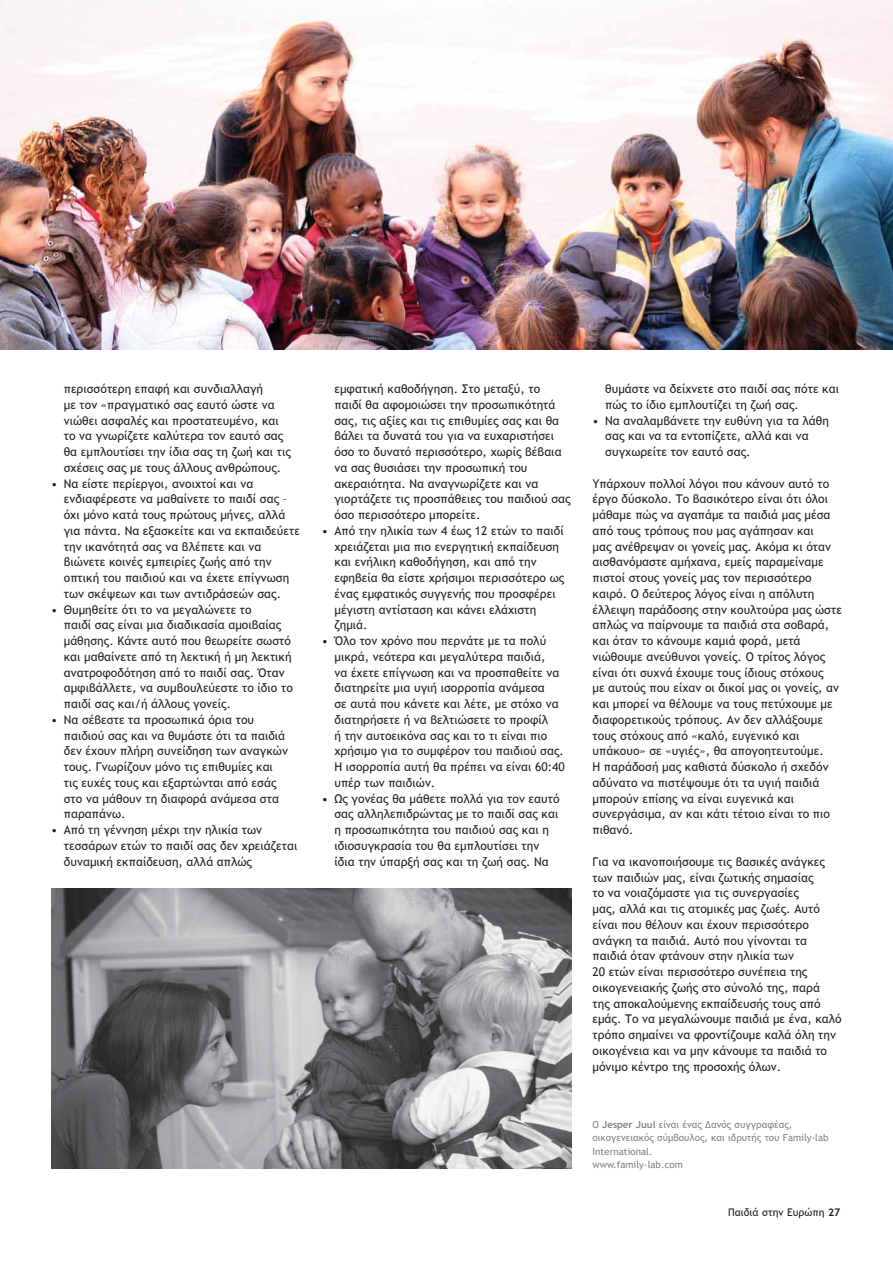
<style>
.page{position:relative;width:893px;height:1263px;background:#fff}
.page>*{position:absolute;margin:0;border:0;box-sizing:border-box;transform-origin:0 0}
.t1{font:12px/15.8px "Trebuchet MS";color:#231f20}
.t2{font:10.5px "Trebuchet MS";color:#231f20}
.t3{font:9.75px/13.5px "Trebuchet MS";color:#808285}
.s1{font-weight:700}
</style>
<div class="page">
<img style="left:0;top:0;width:893px;height:349px">
<img style="left:51px;top:888px;width:520px;height:281px">
<p class="t1" style="left:64px;top:381px;width:229px">περισσότερη επαφή και συνδιαλλαγή<br>με τον «πραγματικό σας εαυτό ώστε να νιώθει ασφαλές και προστατευμένο, και το να γνωρίζετε καλύτερα τον εαυτό σας θα εμπλουτίσει την ίδια σας τη ζωή και τις σχέσεις σας με τους άλλους ανθρώπους.</p>
<p class="t1" style="left:64px;top:475px;width:238px;text-indent:-13px">• Να είστε περίεργοι, ανοιχτοί και να ενδιαφέρεστε να μαθαίνετε το παιδί σας – όχι μόνο κατά τους πρώτους μήνες, αλλά για πάντα. Να εξασκείτε και να εκπαιδεύετε την ικανότητά σας να βλέπετε και να βιώνετε κοινές εμπειρίες ζωής από την οπτική του παιδιού και να έχετε επίγνωση των σκέψεων και των αντιδράσεών σας.</p>
<p class="t1" style="left:64px;top:601px;width:231px;text-indent:-13px">• Θυμηθείτε ότι το να μεγαλώνετε το<br>παιδί σας είναι μια διαδικασία αμοιβαίας μάθησης. Κάντε αυτό που θεωρείτε σωστό και μαθαίνετε από τη λεκτική ή μη λεκτική ανατροφοδότηση από το παιδί σας. Όταν αμφιβάλλετε, να συμβουλεύεστε το ίδιο το παιδί σας και/ή άλλους γονείς.</p>
<p class="t1" style="left:64px;top:712px;width:226px;text-indent:-13px">• Να σέβεστε τα προσωπικά όρια του παιδιού σας και να θυμάστε ότι τα παιδιά δεν έχουν πλήρη συνείδηση των αναγκών τους. Γνωρίζουν μόνο τις επιθυμίες και τις ευχές τους και εξαρτώνται από εσάς στο να μάθουν τη διαφορά ανάμεσα στα παραπάνω.</p>
<p class="t1" style="left:64px;top:822px;width:235px;text-indent:-13px">• Από τη γέννηση μέχρι την ηλικία των τεσσάρων ετών το παιδί σας δεν χρειάζεται δυναμική εκπαίδευση, αλλά απλώς</p>
<p class="t1" style="left:334px;top:381px;width:238px">εμφατική καθοδήγηση. Στο μεταξύ, το παιδί θα αφομοιώσει την προσωπικότητά σας, τις αξίες και τις επιθυμίες σας και θα βάλει τα δυνατά του για να ευχαριστήσει όσο το δυνατό περισσότερο, χωρίς βέβαια να σας θυσιάσει την προσωπική του ακεραιότητα. Να αναγνωρίζετε και να γιορτάζετε τις προσπάθειες του παιδιού σας όσο περισσότερο μπορείτε.</p>
<p class="t1" style="left:334px;top:523px;width:231px;text-indent:-13px">• Από την ηλικία των 4 έως 12 ετών το παιδί χρειάζεται μια πιο ενεργητική εκπαίδευση και ενήλικη καθοδήγηση, και από την εφηβεία θα είστε χρήσιμοι περισσότερο ως ένας εμφατικός συγγενής που προσφέρει μέγιστη αντίσταση και κάνει ελάχιστη ζημιά.</p>
<p class="t1" style="left:334px;top:633px;width:232px;text-indent:-13px">• Όλο τον χρόνο που περνάτε με τα πολύ μικρά, νεότερα και μεγαλύτερα παιδιά,<br>να έχετε επίγνωση και να προσπαθείτε να διατηρείτε μια υγιή ισορροπία ανάμεσα<br>σε αυτά που κάνετε και λέτε, με στόχο να διατηρήσετε ή να βελτιώσετε το προφίλ<br>ή την αυτοεικόνα σας και το τι είναι πιο χρήσιμο για το συμφέρον του παιδιού σας.<br>Η ισορροπία αυτή θα πρέπει να είναι 60:40 υπέρ των παιδιών.</p>
<p class="t1" style="left:334px;top:790px;width:227px;text-indent:-13px">• Ως γονέας θα μάθετε πολλά για τον εαυτό σας αλληλεπιδρώντας με το παιδί σας και η προσωπικότητα του παιδιού σας και η ιδιοσυγκρασία του θα εμπλουτίσει την ίδια την ύπαρξή σας και τη ζωή σας. Να</p>
<p class="t1" style="left:605px;top:381px;width:235px">θυμάστε να δείχνετε στο παιδί σας πότε και πώς το ίδιο εμπλουτίζει τη ζωή σας.</p>
<p class="t1" style="left:605px;top:412px;width:225px;text-indent:-13px">• Να αναλαμβάνετε την ευθύνη για τα λάθη σας και να τα εντοπίζετε, αλλά και να συγχωρείτε τον εαυτό σας.</p>
<p class="t1" style="left:592px;top:475px;width:251px">Υπάρχουν πολλοί λόγοι που κάνουν αυτό το έργο δύσκολο. Το βασικότερο είναι ότι όλοι μάθαμε πώς να αγαπάμε τα παιδιά μας μέσα από τους τρόπους που μας αγάπησαν και<br>μας ανέθρεψαν οι γονείς μας. Ακόμα κι όταν αισθανόμαστε αμήχανα, εμείς παραμείναμε πιστοί στους γονείς μας τον περισσότερο καιρό. Ο δεύτερος λόγος είναι η απόλυτη έλλειψη παράδοσης στην κουλτούρα μας ώστε απλώς να παίρνουμε τα παιδιά στα σοβαρά, και όταν το κάνουμε καμιά φορά, μετά νιώθουμε ανεύθυνοι γονείς. Ο τρίτος λόγος είναι ότι συχνά έχουμε τους ίδιους στόχους<br>με αυτούς που είχαν οι δικοί μας οι γονείς, αν και μπορεί να θέλουμε να τους πετύχουμε με διαφορετικούς τρόπους. Αν δεν αλλάξουμε τους στόχους από «καλό, ευγενικό και υπάκουο» σε «υγιές», θα απογοητευτούμε.<br>Η παράδοσή μας καθιστά δύσκολο ή σχεδόν αδύνατο να πιστέψουμε ότι τα υγιή παιδιά μπορούν επίσης να είναι ευγενικά και συνεργάσιμα, αν και κάτι τέτοιο είναι το πιο πιθανό.</p>
<p class="t1" style="left:592px;top:853px;width:251px">Για να ικανοποιήσουμε τις βασικές ανάγκες των παιδιών μας, είναι ζωτικής σημασίας<br>το να νοιαζόμαστε για τις συνεργασίες<br>μας, αλλά και τις ατομικές μας ζωές. Αυτό είναι που θέλουν και έχουν περισσότερο ανάγκη τα παιδιά. Αυτό που γίνονται τα παιδιά όταν φτάνουν στην ηλικία των<br>20 ετών είναι περισσότερο συνέπεια της οικογενειακής ζωής στο σύνολό της, παρά<br>της αποκαλούμενης εκπαίδευσής τους από εμάς. Το να μεγαλώνουμε παιδιά με ένα, καλό τρόπο σημαίνει να φροντίζουμε καλά όλη την οικογένεια και να μην κάνουμε τα παιδιά το μόνιμο κέντρο της προσοχής όλων.</p>
<p class="t3" style="left:592px;top:1118px;width:238px">Ο <span class="s1">Jesper Juul</span> είναι ένας Δανός συγγραφέας, οικογενειακός σύμβουλος, και ιδρυτής του Family-lab International.<br>www.family-lab.com</p>
<p class="t2" style="left:728px;top:1206px;width:114px">Παιδιά στην Ευρώπη <span class="s1">27</span></p>
</div>
